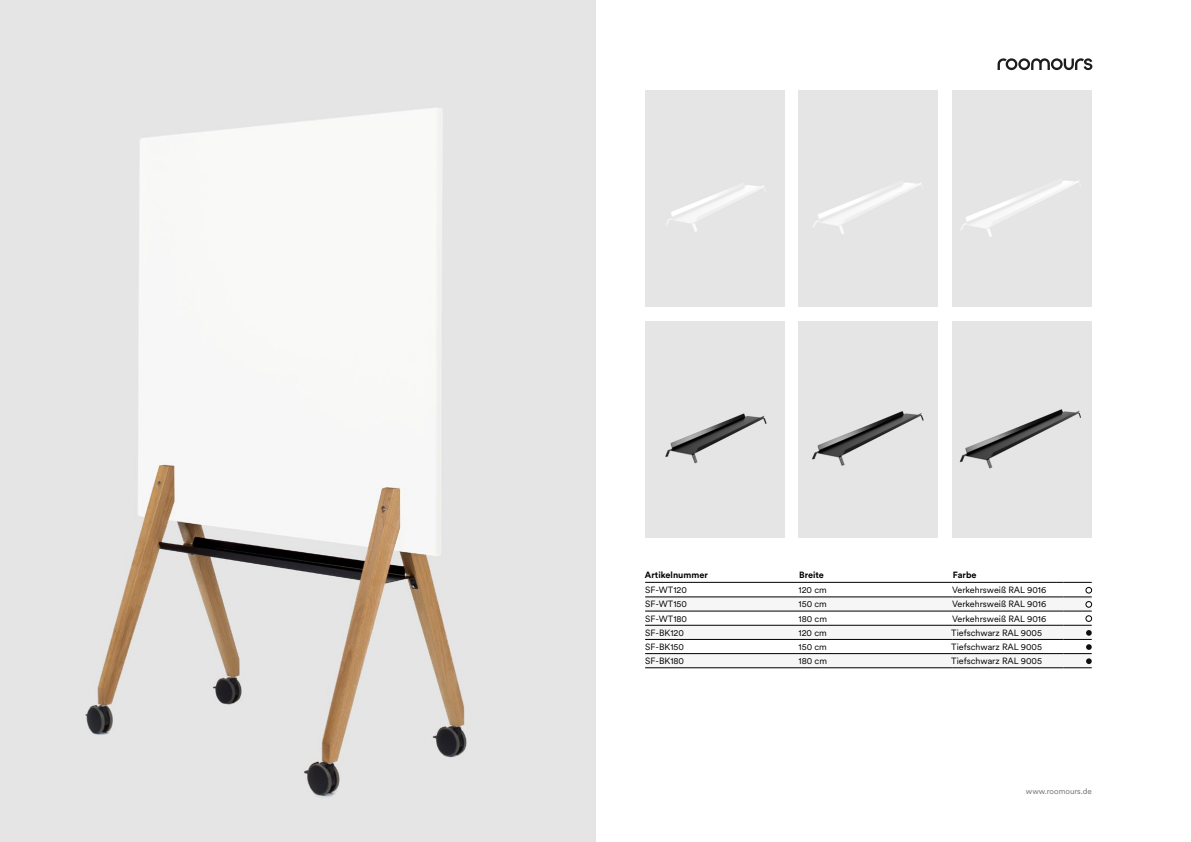
<style>
.page{position:relative;width:1191px;height:842px;background:#fff}
.page>*{position:absolute;margin:0;border:0;box-sizing:border-box;transform-origin:0 0}
.t1{font:9px "Circular XX";color:#000}
.t2{font:700 9px "Circular XX";color:#000}
.t3{font:8px "Circular XX";color:#706f6f}
</style>
<div class="page">
<svg style="left:997px;top:58px;width:95px;height:12px"></svg>
<div style="left:645px;top:321px;width:139px;height:216px;background:#e5e5e5"></div>
<div style="left:799px;top:321px;width:139px;height:216px;background:#e5e5e5"></div>
<div style="left:952px;top:321px;width:139px;height:216px;background:#e5e5e5"></div>
<img style="left:0;top:0;width:595px;height:842px">
<svg style="left:645px;top:582px;width:446px;height:87px"></svg>
<p class="t2" style="left:645px;top:569px;width:64px">Artikelnummer</p>
<p class="t2" style="left:799px;top:569px;width:26px">Breite</p>
<p class="t2" style="left:953px;top:569px;width:25px">Farbe</p>
<p class="t1" style="left:645px;top:584px;width:43px">SF-WT120</p>
<p class="t1" style="left:798px;top:584px;width:30px">120 cm</p>
<p class="t1" style="left:952px;top:584px;width:96px">Verkehrsweiß RAL 9016</p>
<p class="t1" style="left:645px;top:598px;width:43px">SF-WT150</p>
<p class="t1" style="left:798px;top:598px;width:30px">150 cm</p>
<p class="t1" style="left:952px;top:598px;width:96px">Verkehrsweiß RAL 9016</p>
<p class="t1" style="left:645px;top:612px;width:43px">SF-WT180</p>
<p class="t1" style="left:798px;top:612px;width:30px">180 cm</p>
<p class="t1" style="left:952px;top:612px;width:96px">Verkehrsweiß RAL 9016</p>
<p class="t1" style="left:645px;top:626px;width:40px">SF-BK120</p>
<p class="t1" style="left:798px;top:626px;width:30px">120 cm</p>
<p class="t1" style="left:951px;top:626px;width:92px">Tiefschwarz RAL 9005</p>
<p class="t1" style="left:645px;top:641px;width:40px">SF-BK150</p>
<p class="t1" style="left:798px;top:641px;width:30px">150 cm</p>
<p class="t1" style="left:951px;top:641px;width:92px">Tiefschwarz RAL 9005</p>
<p class="t1" style="left:645px;top:655px;width:40px">SF-BK180</p>
<p class="t1" style="left:798px;top:655px;width:30px">180 cm</p>
<p class="t1" style="left:951px;top:655px;width:92px">Tiefschwarz RAL 9005</p>
<p class="t3" style="left:1025px;top:785px;width:67px">www.roomours.de</p>
</div>
